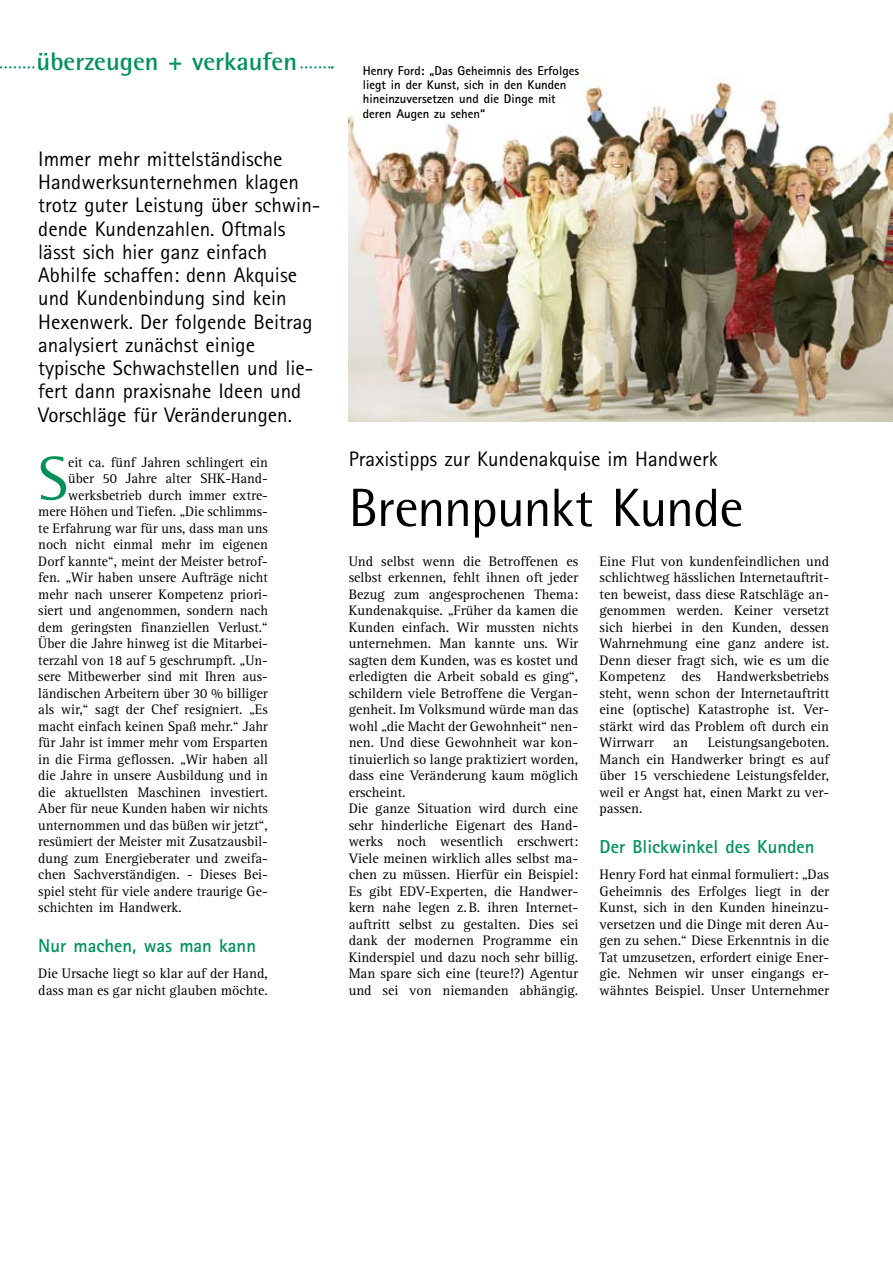
<style>
.page{position:relative;width:893px;height:1263px;background:#fff}
.page>*{position:absolute;margin:0;border:0;box-sizing:border-box;transform-origin:0 0}
.t1{font:63.3px "Rotis Semi Serif";color:#00925a}
.t2{font:54px "Rotis Semi Sans";letter-spacing:-.02em;color:#000}
.t3{font:700 25.5px "Rotis Semi Sans";color:#00925a}
.t4{font:21px/23.2px "Rotis Sans Serif";color:#000}
.t5{font:700 18.75px "Rotis Sans Serif";color:#00925a}
.t6{font:14.25px/16.5px "Rotis Serif";color:#000;text-align:justify}
.t7{font:700 12.75px/14.2px "Rotis Sans Serif";color:#000}
</style>
<div class="page">
<svg style="left:0;top:66px;width:333px;height:3px"></svg>
<div style="left:35px;top:51px;width:264px;height:30px;background:#fff"></div>
<img style="left:349px;top:77px;width:544px;height:345px">
<h3 class="t3" style="left:37px;top:46px;width:262px">überzeugen + verkaufen</h3>
<p class="t4" style="left:38px;top:147px;width:284px">Immer mehr mittelständische<br>Handwerksunternehmen klagen trotz guter Leistung über schwin&shy;dende Kundenzahlen. Oftmals lässt sich hier ganz einfach<br>Abhilfe schaffen: denn Akquise und Kundenbindung sind kein<br>Hexenwerk. Der folgende Beitrag analysiert zunächst einige typische Schwachstellen und lie&shy;fert dann praxisnahe Ideen und<br>Vorschläge für Veränderungen.</p>
<h1 class="t1" style="left:38px;top:441px;width:31px">S</h1>
<p class="t6" style="left:68px;top:454px;width:201px">eit ca. fünf Jahren schlingert ein</p>
<p class="t6" style="left:68px;top:470px;width:201px">über 50 Jahre alter SHK-Hand-</p>
<p class="t6" style="left:68px;top:487px;width:201px">werksbetrieb durch immer extre-</p>
<p class="t6" style="left:38px;top:503px;width:231px">mere Höhen und Tiefen. „Die schlimms-</p>
<p class="t6" style="left:38px;top:520px;width:231px">te Erfahrung war für uns, dass man uns</p>
<p class="t6" style="left:38px;top:536px;width:231px">noch nicht einmal mehr im eigenen</p>
<p class="t6" style="left:38px;top:553px;width:231px">Dorf kannte“, meint der Meister betrof-</p>
<p class="t6" style="left:38px;top:569px;width:231px">fen. „Wir haben unsere Aufträge nicht</p>
<p class="t6" style="left:38px;top:586px;width:231px">mehr nach unserer Kompetenz priori-</p>
<p class="t6" style="left:38px;top:602px;width:231px">siert und angenommen, sondern nach</p>
<p class="t6" style="left:38px;top:619px;width:231px">dem geringsten finanziellen Verlust.“</p>
<p class="t6" style="left:38px;top:635px;width:231px">Über die Jahre hinweg ist die Mitarbei-</p>
<p class="t6" style="left:38px;top:652px;width:231px">terzahl von 18 auf 5 geschrumpft. „Un-</p>
<p class="t6" style="left:38px;top:668px;width:231px">sere Mitbewerber sind mit Ihren aus-</p>
<p class="t6" style="left:38px;top:685px;width:231px">ländischen Arbeitern über 30 % billiger</p>
<p class="t6" style="left:38px;top:701px;width:231px">als wir,“ sagt der Chef resigniert. „Es</p>
<p class="t6" style="left:38px;top:718px;width:231px">macht einfach keinen Spaß mehr.“ Jahr</p>
<p class="t6" style="left:38px;top:734px;width:231px">für Jahr ist immer mehr vom Ersparten</p>
<p class="t6" style="left:38px;top:751px;width:231px">in die Firma geflossen. „Wir haben all</p>
<p class="t6" style="left:38px;top:767px;width:231px">die Jahre in unsere Ausbildung und in</p>
<p class="t6" style="left:38px;top:784px;width:231px">die aktuellsten Maschinen investiert.</p>
<p class="t6" style="left:38px;top:800px;width:231px">Aber für neue Kunden haben wir nichts</p>
<p class="t6" style="left:38px;top:817px;width:231px">unternommen und das büßen wir jetzt“,</p>
<p class="t6" style="left:38px;top:833px;width:231px">resümiert der Meister mit Zusatzausbil-</p>
<p class="t6" style="left:38px;top:850px;width:231px">dung zum Energieberater und zweifa-</p>
<p class="t6" style="left:38px;top:866px;width:231px">chen Sachverständigen. - Dieses Bei-</p>
<p class="t6" style="left:38px;top:883px;width:231px">spiel steht für viele andere traurige Ge-</p>
<p class="t6" style="left:38px;top:899px;width:145px">schichten im Handwerk.</p>
<h3 class="t5" style="left:38px;top:934px;width:219px">Nur machen, was man kann</h3>
<p class="t6" style="left:38px;top:965px;width:231px">Die Ursache liegt so klar auf der Hand, dass man es gar nicht glauben möchte.</p>
<p class="t7" style="left:363px;top:63px;width:218px">Henry Ford: „Das Geheimnis des Erfolges liegt in der Kunst, sich in den Kunden hineinzuversetzen und die Dinge mit deren Augen zu sehen“</p>
<h3 class="t4" style="left:349px;top:447px;width:370px">Praxistipps zur Kundenakquise im Handwerk</h3>
<h2 class="t2" style="left:349px;top:476px;width:396px">Brennpunkt Kunde</h2>
<p class="t6" style="left:349px;top:553px;width:231px;text-align:left">Und selbst wenn die Betroffenen es selbst erkennen, fehlt ihnen oft jeder Bezug zum angesprochenen Thema:<br>Kundenakquise. „Früher da kamen die Kunden einfach. Wir mussten nichts unternehmen. Man kannte uns. Wir sagten dem Kunden, was es kostet und erledigten die Arbeit sobald es ging“, schildern viele Betroffene die Vergan&shy;genheit. Im Volksmund würde man das wohl „die Macht der Gewohnheit“ nen&shy;nen. Und diese Gewohnheit war kon&shy;tinuierlich so lange praktiziert worden, dass eine Veränderung kaum möglich erscheint.<br>Die ganze Situation wird durch eine sehr hinderliche Eigenart des Hand&shy;werks noch wesentlich erschwert:<br>Viele meinen wirklich alles selbst ma&shy;chen zu müssen. Hierfür ein Beispiel:<br>Es gibt EDV-Experten, die Handwer&shy;kern nahe legen z.B. ihren Internet&shy;auftritt selbst zu gestalten. Dies sei dank der modernen Programme ein Kinderspiel und dazu noch sehr billig.<br>Man spare sich eine (teure!?) Agentur und sei von niemanden abhängig.</p>
<p class="t6" style="left:600px;top:553px;width:231px">Eine Flut von kundenfeindlichen und schlichtweg hässlichen Internetauftrit&shy;ten beweist, dass diese Ratschläge an&shy;genommen werden. Keiner versetzt sich hierbei in den Kunden, dessen Wahrnehmung eine ganz andere ist.<br>Denn dieser fragt sich, wie es um die Kompetenz des Handwerksbetriebs steht, wenn schon der Internetauftritt eine (optische) Katastrophe ist. Ver&shy;stärkt wird das Problem oft durch ein Wirrwarr</p>
<p class="t6" style="left:600px;top:734px;width:231px;text-indent:108px">Leistungsangeboten.<br>Manch ein Handwerker bringt es auf über 15 verschiedene Leistungsfelder, weil er Angst hat, einen Markt zu ver&shy;passen.</p>
<h3 class="t5" style="left:600px;top:835px;width:217px">Der Blickwinkel des Kunden</h3>
<p class="t6" style="left:600px;top:866px;width:231px">Henry Ford hat einmal formuliert: „Das Geheimnis des Erfolges liegt in der Kunst, sich in den Kunden hineinzu&shy;versetzen und die Dinge mit deren Au&shy;gen zu sehen.“ Diese Erkenntnis in die Tat umzusetzen, erfordert einige Ener&shy;gie. Nehmen wir unser eingangs er&shy;wähntes Beispiel. Unser Unternehmer</p>
<p class="t6" style="left:673px;top:734px;width:16px">an</p>
</div>
